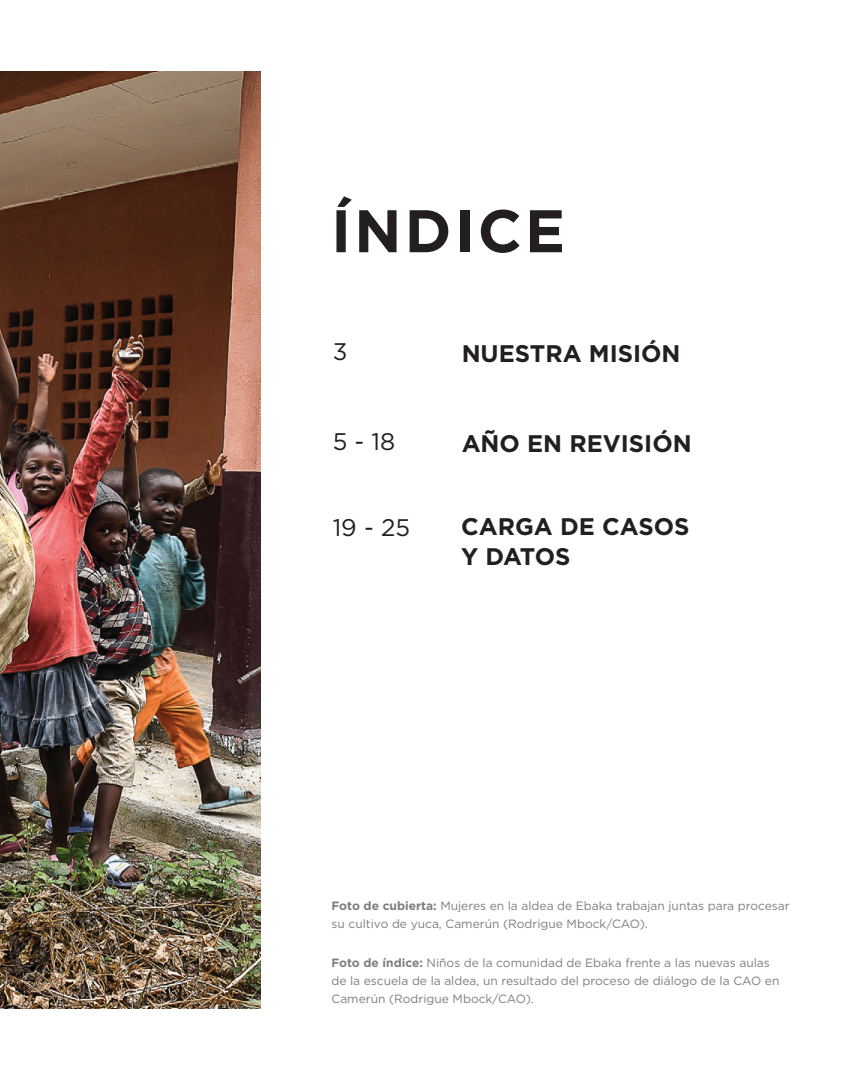
<style>
.page{position:relative;width:864px;height:1080px;background:#fff}
.page>*{position:absolute;margin:0;border:0;box-sizing:border-box;transform-origin:0 0}
.t1{font:700 60px "Gotham HTF";letter-spacing:.05em;color:#231f20}
.t2{font:700 24px/30px "Gotham HTF";color:#231f20}
.t3{font:24px "Gotham HTF";color:#231f20}
.t4{font:12px/18px "Gotham HTF";color:#7c7e81}
.s1{font-weight:700}
</style>
<div class="page">
<img style="left:0;top:71px;width:260px;height:938px">
<h1 class="t1" style="left:331px;top:196px;width:236px">ÍNDICE</h1>
<h2 class="t3" style="left:333px;top:339px;width:16px">3</h2>
<h2 class="t2" style="left:462px;top:338px;width:220px">NUESTRA MISIÓN</h2>
<h2 class="t3" style="left:333px;top:429px;width:64px">5 - 18</h2>
<h2 class="t3" style="left:333px;top:514px;width:79px">19 - 25</h2>
<h2 class="t2" style="left:462px;top:428px;width:232px">AÑO EN REVISIÓN</h2>
<h2 class="t2" style="left:461px;top:511px;width:230px">CARGA DE CASOS<br>Y DATOS</h2>
<p class="t4" style="left:332px;top:897px;width:460px"><span class="s1">Foto de cubierta:</span> Mujeres en la aldea de Ebaka trabajan juntas para procesar su cultivo de yuca, Camerún (Rodrigue Mbock/CAO).</p>
<p class="t4" style="left:332px;top:953px;width:449px"><span class="s1">Foto de índice:</span> Niños de la comunidad de Ebaka frente a las nuevas aulas de la escuela de la aldea, un resultado del proceso de diálogo de la CAO en<br>Camerún (Rodrigue Mbock/CAO).</p>
</div>
